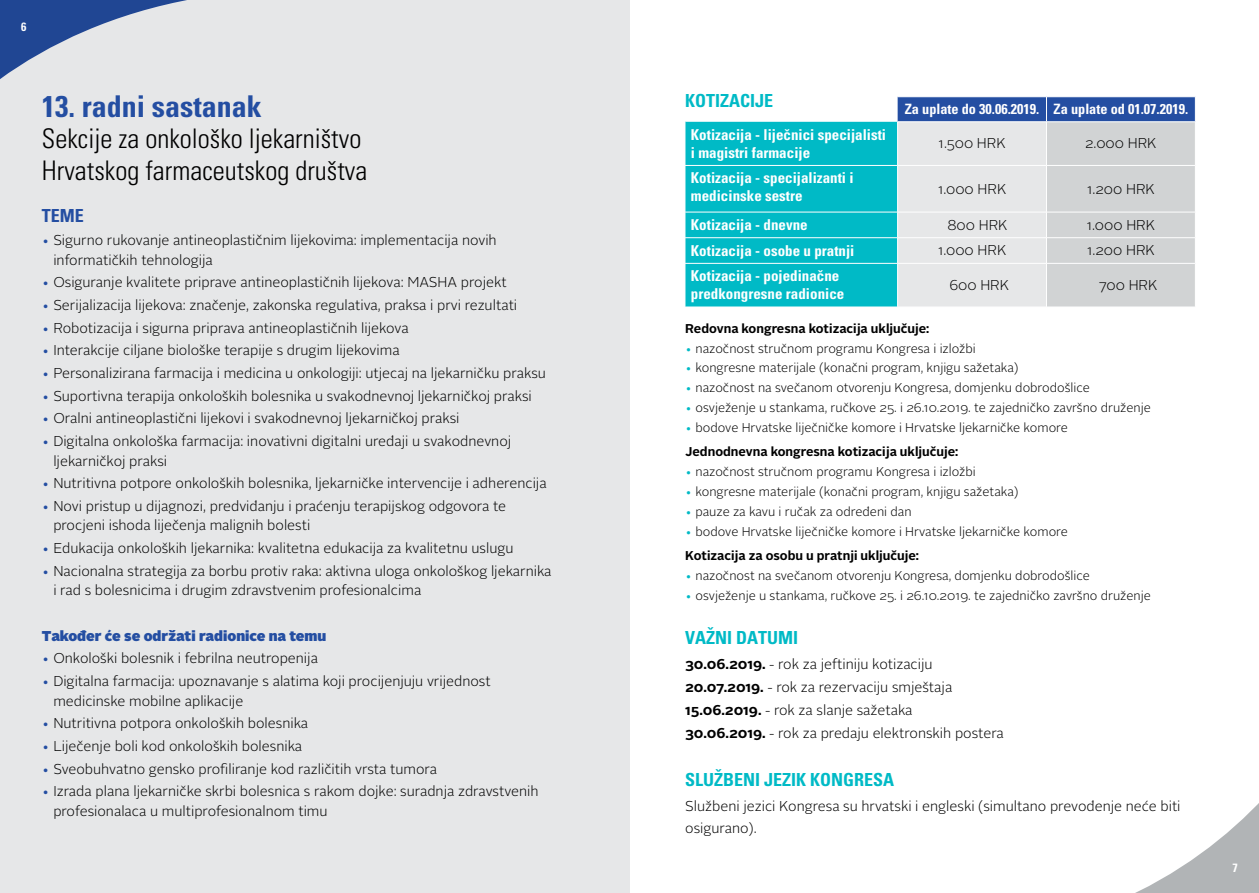
<style>
.page{position:relative;width:1259px;height:893px;background:#fff}
.page>*{position:absolute;margin:0;border:0;box-sizing:border-box;transform-origin:0 0}
.t1{font:700 condensed 30px "Univers X";color:#244ea2}
.t2{font:300 condensed 27px/31.5px "Univers X";color:#000}
.t3{font:700 condensed 18px "Univers X";color:#00bac6}
.t4{font:700 condensed 18px "Univers X";color:#244ea2}
.t5{font:700 condensed 15px/18px "Univers X";color:#fff}
.t6{font:300 14.25px/19.5px "Alright Sans";color:#000}
.t7{font:700 condensed 14.25px "Univers X";color:#fff}
.t8{font:900 14.25px "Alright Sans";color:#244ea2}
.t9{font:300 12.75px/24.2px "Alright Sans";color:#000}
.t10{font:700 12.75px "Alright Sans";color:#000}
.t11{font:700 condensed 12px "Univers X";color:#fff}
.s1{color:#244ea2}
.s2{color:#00bac6}
.s3{font-weight:700}
</style>
<div class="page">
<div style="left:0;top:0;width:629px;height:893px;background:#e6e7e8"></div>
<svg style="left:0;top:0;width:187px;height:79px"></svg>
<svg style="left:1135px;top:803px;width:124px;height:90px"></svg>
<svg style="left:685px;top:97px;width:511px;height:210px;background:#83c9d3"></svg>
<hr style="left:685px;top:263px;width:212px;height:1px;background:#fff">
<hr style="left:897px;top:263px;width:149px;height:1px;background:#fff">
<hr style="left:897px;top:264px;width:1px;height:43px;background:#fff">
<hr style="left:1046px;top:263px;width:149px;height:1px;background:#fff">
<hr style="left:1046px;top:264px;width:1px;height:43px;background:#fff">
<hr style="left:1195px;top:264px;width:1px;height:43px;background:#fff">
<p class="t11" style="left:21px;top:19px;width:7px">6</p>
<h1 class="t1" style="left:42px;top:88px;width:221px">13. radni sastanak</h1>
<h2 class="t2" style="left:42px;top:123px;width:327px">Sekcije za onkološko ljekarništvo<br>Hrvatskog farmaceutskog društva</h2>
<p class="t4" style="left:42px;top:205px;width:43px">TEME</p>
<p class="t6" style="left:53px;top:231px;width:445px;text-indent:-11px"><span class="s1">•</span> Sigurno rukovanje antineoplastičnim lijekovima: implementacija novih informatičkih tehnologija</p>
<p class="t6" style="left:42px;top:273px;width:466px"><span class="s1">•</span> Osiguranje kvalitete priprave antineoplastičnih lijekova: MASHA projekt</p>
<p class="t6" style="left:42px;top:296px;width:477px"><span class="s1">•</span> Serijalizacija lijekova: značenje, zakonska regulativa, praksa i prvi rezultati</p>
<p class="t6" style="left:42px;top:318px;width:368px"><span class="s1">•</span> Robotizacija i sigurna priprava antineoplastičnih lijekova</p>
<p class="t6" style="left:42px;top:341px;width:359px"><span class="s1">•</span> Interakcije ciljane biološke terapije s drugim lijekovima</p>
<p class="t6" style="left:42px;top:364px;width:505px"><span class="s1">•</span> Personalizirana farmacija i medicina u onkologiji: utjecaj na ljekarničku praksu</p>
<p class="t6" style="left:42px;top:386px;width:491px"><span class="s1">•</span> Suportivna terapija onkoloških bolesnika u svakodnevnoj ljekarničkoj praksi</p>
<p class="t6" style="left:42px;top:409px;width:419px"><span class="s1">•</span> Oralni antineoplastični lijekovi i svakodnevnoj ljekarničkoj praksi</p>
<p class="t6" style="left:53px;top:432px;width:459px;text-indent:-11px"><span class="s1">•</span> Digitalna onkološka farmacija: inovativni digitalni uređaji u svakodnevnoj ljekarničkoj praksi</p>
<p class="t6" style="left:42px;top:474px;width:506px"><span class="s1">•</span> Nutritivna potpore onkoloških bolesnika, ljekarničke intervencije i adherencija</p>
<p class="t6" style="left:53px;top:496px;width:454px;text-indent:-11px"><span class="s1">•</span> Novi pristup u dijagnozi, predviđanju i praćenju terapijskog odgovora te procjeni ishoda liječenja malignih bolesti</p>
<p class="t6" style="left:42px;top:539px;width:473px"><span class="s1">•</span> Edukacija onkoloških ljekarnika: kvalitetna edukacija za kvalitetnu uslugu</p>
<p class="t6" style="left:53px;top:561px;width:500px;text-indent:-11px"><span class="s1">•</span> Nacionalna strategija za borbu protiv raka: aktivna uloga onkološkog ljekarnika i rad s bolesnicima i drugim zdravstvenim profesionalcima</p>
<p class="t8" style="left:42px;top:625px;width:286px">Također će se održati radionice na temu</p>
<p class="t6" style="left:42px;top:649px;width:278px"><span class="s1">•</span> Onkološki bolesnik i febrilna neutropenija</p>
<p class="t6" style="left:53px;top:672px;width:439px;text-indent:-11px"><span class="s1">•</span> Digitalna farmacija: upoznavanje s alatima koji procijenjuju vrijednost medicinske mobilne aplikacije</p>
<p class="t6" style="left:42px;top:714px;width:268px"><span class="s1">•</span> Nutritivna potpora onkoloških bolesnika</p>
<p class="t6" style="left:42px;top:736px;width:262px"><span class="s1">•</span> Liječenje boli kod onkoloških bolesnika</p>
<p class="t6" style="left:42px;top:759px;width:397px"><span class="s1">•</span> Sveobuhvatno gensko profiliranje kod različitih vrsta tumora</p>
<p class="t6" style="left:53px;top:782px;width:487px;text-indent:-11px"><span class="s1">•</span> Izrada plana ljekarničke skrbi bolesnica s rakom dojke: suradnja zdravstvenih profesionalaca u multiprofesionalnom timu</p>
<p class="t3" style="left:685px;top:90px;width:90px">KOTIZACIJE</p>
<p class="t7" style="left:905px;top:100px;width:285px">Za uplate do 30.06.2019. Za uplate od 01.07.2019.</p>
<p class="t5" style="left:691px;top:125px;width:197px">Kotizacija - lijeËnici specijalisti i magistri farmacije</p>
<p class="t6" style="left:938px;top:134px;width:69px">1.500 HRK</p>
<p class="t6" style="left:1085px;top:134px;width:73px">2.000 HRK</p>
<p class="t5" style="left:691px;top:169px;width:164px">Kotizacija - specijalizanti i medicinske sestre</p>
<p class="t6" style="left:937px;top:179px;width:70px">1.000 HRK</p>
<p class="t6" style="left:1086px;top:179px;width:70px">1.200 HRK</p>
<p class="t5" style="left:691px;top:215px;width:118px">Kotizacija - dnevne</p>
<p class="t6" style="left:947px;top:215px;width:62px">800 HRK</p>
<p class="t6" style="left:1086px;top:215px;width:70px">1.000 HRK</p>
<p class="t5" style="left:691px;top:241px;width:165px">Kotizacija - osobe u pratnji</p>
<p class="t6" style="left:937px;top:241px;width:70px">1.000 HRK</p>
<p class="t6" style="left:1086px;top:241px;width:70px">1.200 HRK</p>
<p class="t5" style="left:691px;top:267px;width:155px">Kotizacija - pojedinaËne predkongresne radionice</p>
<p class="t6" style="left:949px;top:275px;width:61px">600 HRK</p>
<p class="t6" style="left:1098px;top:275px;width:60px">700 HRK</p>
<p class="t10" style="left:685px;top:319px;width:245px">Redovna kongresna kotizacija uključuje:</p>
<p class="t9" style="left:685px;top:336px;width:292px"><span class="s2">•</span> nazočnost stručnom programu Kongresa i izložbi</p>
<p class="t9" style="left:685px;top:356px;width:335px"><span class="s2">•</span> kongresne materijale (konačni program, knjigu sažetaka)</p>
<p class="t9" style="left:685px;top:376px;width:406px"><span class="s2">•</span> nazočnost na svečanom otvorenju Kongresa, domjenku dobrodošlice</p>
<p class="t9" style="left:685px;top:396px;width:467px"><span class="s2">•</span> osvježenje u stankama, ručkove 25. i 26.10.2019. te zajedničko završno druženje</p>
<p class="t9" style="left:685px;top:416px;width:384px"><span class="s2">•</span> bodove Hrvatske liječničke komore i Hrvatske ljekarničke komore<br><span class="s3">Jednodnevna kongresna kotizacija uključuje:</span></p>
<p class="t9" style="left:685px;top:460px;width:292px"><span class="s2">•</span> nazočnost stručnom programu Kongresa i izložbi</p>
<p class="t9" style="left:685px;top:480px;width:335px"><span class="s2">•</span> kongresne materijale (konačni program, knjigu sažetaka)</p>
<p class="t9" style="left:685px;top:500px;width:228px"><span class="s2">•</span> pauze za kavu i ručak za određeni dan</p>
<p class="t9" style="left:685px;top:519px;width:384px"><span class="s2">•</span> bodove Hrvatske liječničke komore i Hrvatske ljekarničke komore<br><span class="s3">Kotizacija za osobu u pratnji uključuje:</span></p>
<p class="t9" style="left:685px;top:563px;width:406px"><span class="s2">•</span> nazočnost na svečanom otvorenju Kongresa, domjenku dobrodošlice</p>
<p class="t9" style="left:685px;top:583px;width:467px"><span class="s2">•</span> osvježenje u stankama, ručkove 25. i 26.10.2019. te zajedničko završno druženje</p>
<p class="t3" style="left:685px;top:626px;width:115px">VAŽNI DATUMI</p>
<p class="t6" style="left:685px;top:653px;width:320px;line-height:23px"><span class="s3">30.06.2019.</span> - rok za jeftiniju kotizaciju <span class="s3">20.07.2019.</span> - rok za rezervaciju smještaja <span class="s3">15.06.2019.</span> - rok za slanje sažetaka<br><span class="s3">30.06.2019.</span> - rok za predaju elektronskih postera</p>
<p class="t3" style="left:685px;top:768px;width:211px">SLUŽBENI JEZIK KONGRESA</p>
<p class="t6" style="left:685px;top:794px;width:497px;line-height:23px">Službeni jezici Kongresa su hrvatski i engleski (simultano prevođenje neće biti osigurano).</p>
<p class="t11" style="left:1232px;top:860px;width:7px">7</p>
</div>
